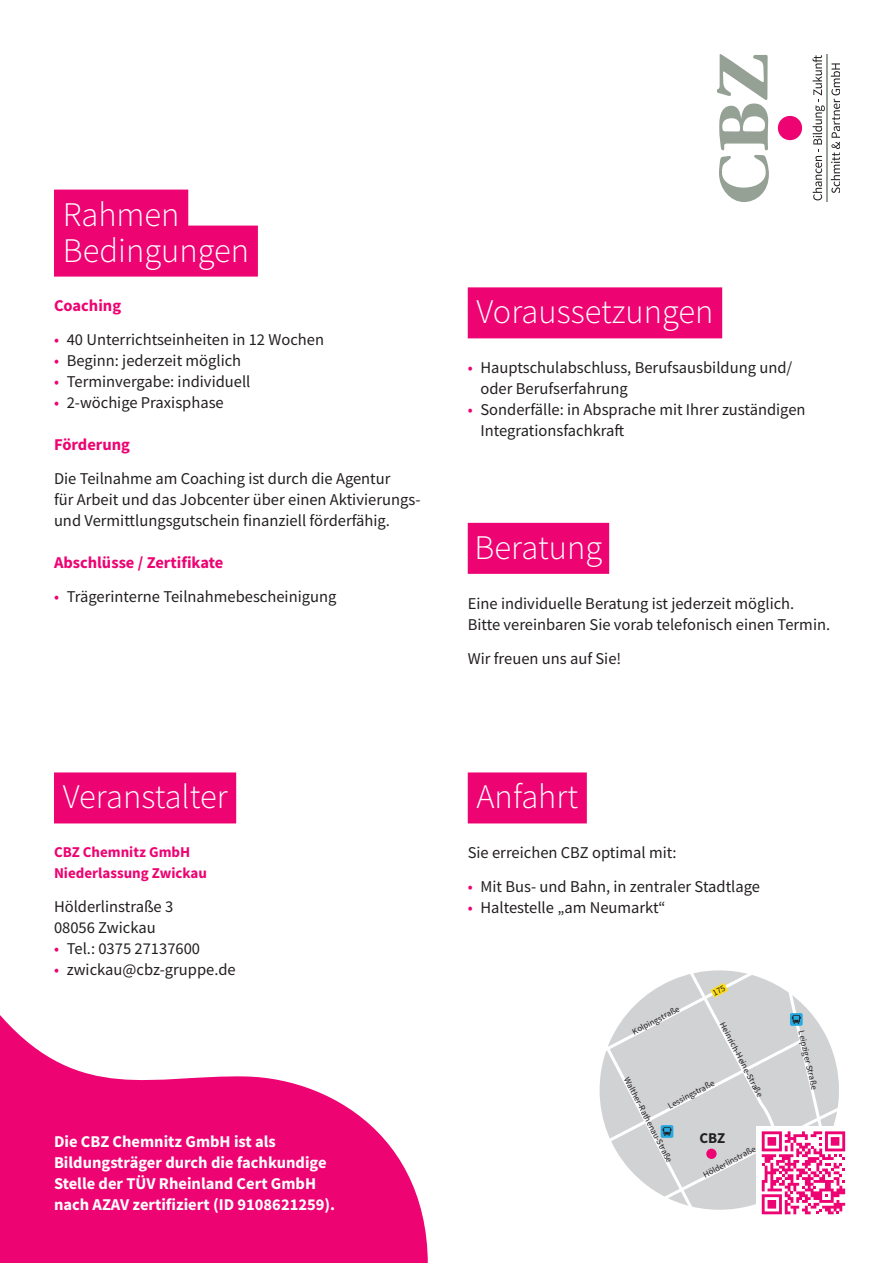
<style>
.page{position:relative;width:893px;height:1263px;background:#fff}
.page>*{position:absolute;margin:0;border:0;box-sizing:border-box;transform-origin:0 0}
.t1{font:34.5px/36px "Source Sans Variable";color:#fff}
.t2{font:16.5px/21px "Source Sans Pro";color:#231f20}
.t3{font:700 16.5px/21px "Source Sans Pro";color:#fff}
.t4{font:700 16.5px "Source Sans Pro";color:#ed0372}
.t5{font:700 15px/21px "Source Sans Pro";color:#ed0372}
.t6{font:700 15px "Source Sans Pro";color:#231f20}
.t7{font:8.85px "Source Sans Pro";color:#231f20}
.s1{color:#ed0372}
</style>
<div class="page">
<svg style="left:600px;top:970px;width:239px;height:240px;fill:#d1d2d4"></svg>
<svg style="left:790px;top:1013px;width:13px;height:13px"></svg>
<svg style="left:792px;top:1015px;width:9px;height:9px"></svg>
<svg style="left:661px;top:1125px;width:12px;height:13px"></svg>
<svg style="left:662px;top:1127px;width:10px;height:9px"></svg>
<svg style="left:0;top:1015px;width:428px;height:248px;fill:#ed0372"></svg>
<div style="left:54px;top:772px;width:182px;height:51px;background:#ed0372"></div>
<svg style="left:717px;top:54px;width:52px;height:148px"></svg>
<div style="left:778px;top:116px;width:24px;height:24px;background:#ed0372;border-radius:50%"></div>
<hr style="left:827px;top:54px;width:1px;height:148px;background:#96a196">
<svg style="left:812px;top:55px;width:13px;height:145px"></svg>
<svg style="left:831px;top:63px;width:9px;height:130px"></svg>
<div style="left:468px;top:772px;width:119px;height:51px;background:#ed0372"></div>
<div style="left:757px;top:1126px;width:93px;height:93px;background:#fff"></div>
<svg style="left:762px;top:1131px;width:83px;height:83px"></svg>
<div style="left:54px;top:190px;width:134px;height:51px;background:#ed0372"></div>
<div style="left:54px;top:226px;width:204px;height:51px;background:#ed0372"></div>
<div style="left:468px;top:287px;width:254px;height:51px;background:#ed0372"></div>
<div style="left:468px;top:523px;width:141px;height:51px;background:#ed0372"></div>
<svg style="left:710px;top:983px;width:18px;height:15px"></svg>
<h1 class="t1" style="left:63px;top:196px;width:188px">Rahmen<br>Bedingungen</h1>
<p class="t4" style="left:54px;top:295px;width:69px">Coaching</p>
<p class="t2" style="left:54px;top:329px;width:272px"><span class="s1">•</span> 40 Unterrichtseinheiten in 12 Wochen</p>
<p class="t2" style="left:54px;top:350px;width:189px"><span class="s1">•</span> Beginn: jederzeit möglich</p>
<p class="t2" style="left:54px;top:371px;width:198px"><span class="s1">•</span> Terminvergabe: individuell</p>
<p class="t2" style="left:54px;top:392px;width:171px"><span class="s1">•</span> 2-wöchige Praxisphase</p>
<p class="t4" style="left:54px;top:434px;width:78px">Förderung</p>
<p class="t2" style="left:54px;top:468px;width:368px">Die Teilnahme am Coaching ist durch die Agentur<br>für Arbeit und das Jobcenter über einen Aktivierungs&shy;und Vermittlungsgutschein finanziell förderfähig.</p>
<p class="t4" style="left:54px;top:552px;width:171px">Abschlüsse / Zertifikate</p>
<p class="t2" style="left:54px;top:586px;width:284px"><span class="s1">•</span> Trägerinterne Teilnahmebescheinigung</p>
<h1 class="t1" style="left:63px;top:779px;width:166px">Veranstalter</h1>
<p class="t5" style="left:54px;top:841px;width:155px">CBZ Chemnitz GmbH<br>Niederlassung Zwickau</p>
<p class="t2" style="left:54px;top:896px;width:121px">Hölderlinstraße 3<br>08056 Zwickau</p>
<p class="t2" style="left:54px;top:938px;width:148px"><span class="s1">•</span> Tel.: 0375 27137600</p>
<p class="t2" style="left:54px;top:959px;width:183px"><span class="s1">•</span> zwickau@cbz-gruppe.de</p>
<p class="t3" style="left:54px;top:1130px;width:283px">Die CBZ Chemnitz GmbH ist als Bildungsträger durch die fachkundige Stelle der TÜV Rheinland Cert GmbH nach AZAV zertifiziert (ID 9108621259).</p>
<h1 class="t1" style="left:476px;top:294px;width:239px">Voraussetzungen</h1>
<p class="t2" style="left:480px;top:357px;width:313px;text-indent:-13px"><span class="s1">•</span> Hauptschulabschluss, Berufsausbildung und/ oder Berufserfahrung</p>
<p class="t2" style="left:480px;top:399px;width:327px;text-indent:-13px"><span class="s1">•</span> Sonderfälle: in Absprache mit Ihrer zuständigen<br>Integrationsfachkraft</p>
<h1 class="t1" style="left:475px;top:530px;width:129px">Beratung</h1>
<p class="t2" style="left:468px;top:593px;width:364px">Eine individuelle Beratung ist jederzeit möglich.<br>Bitte vereinbaren Sie vorab telefonisch einen Termin.</p>
<p class="t2" style="left:468px;top:647px;width:155px">Wir freuen uns auf Sie!</p>
<h1 class="t1" style="left:476px;top:779px;width:103px">Anfahrt</h1>
<p class="t2" style="left:468px;top:842px;width:210px">Sie erreichen CBZ optimal mit:</p>
<p class="t2" style="left:468px;top:876px;width:294px"><span class="s1">•</span> Mit Bus- und Bahn, in zentraler Stadtlage</p>
<p class="t2" style="left:468px;top:897px;width:199px"><span class="s1">•</span> Haltestelle „am Neumarkt“</p>
<p class="t7" style="left:630px;top:1027px;width:54px;rotate:-28deg">Kolpingstraße</p>
<p class="t7" style="left:727px;top:1020px;width:84px;rotate:62deg">Heinrich-Heine-Straße</p>
<p class="t7" style="left:631px;top:1075px;width:96px;rotate:62deg">Walther-Rathenau-Straße</p>
<p class="t7" style="left:666px;top:1101px;width:53px;rotate:-28deg">Lessingstraße</p>
<p class="t7" style="left:701px;top:1170px;width:60px;rotate:-28deg">Hölderlinstraße</p>
<p class="t6" style="left:699px;top:1128px;width:27px">CBZ</p>
<p class="t7" style="left:807px;top:1029px;width:62px;rotate:77deg">Leipziger Straße</p>
</div>
